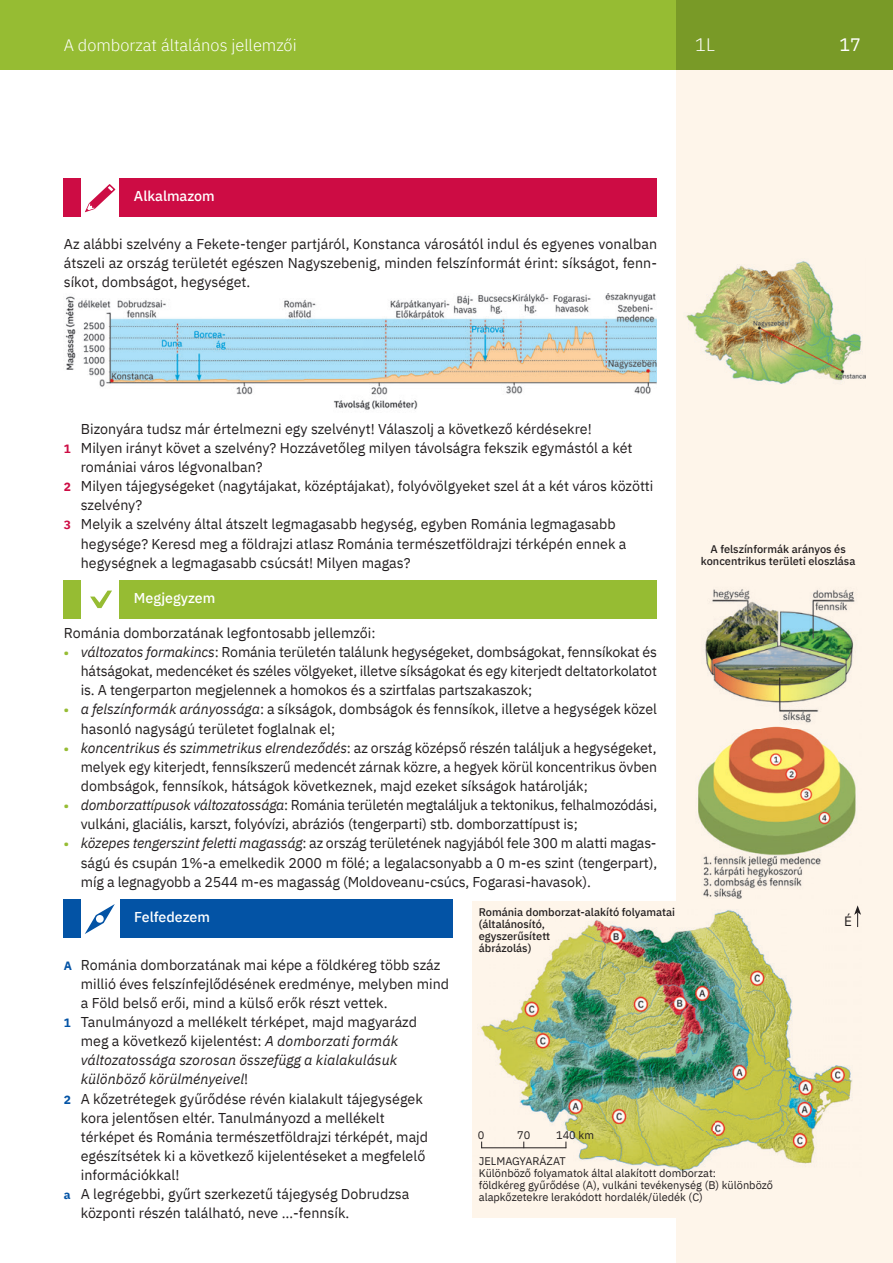
<style>
.page{position:relative;width:893px;height:1263px;background:#fff}
.page>*{position:absolute;margin:0;border:0;box-sizing:border-box;transform-origin:0 0}
.t1{font:300 18px "IBM Plex Sans";color:#fff}
.t2{font:18px "IBM Plex Sans";color:#fff}
.t3{font:300 16.5px "IBM Plex Sans";color:#fff}
.t4{font:14.25px/19.2px "IBM Plex Sans";color:#231f20;text-align:justify}
.t5{font:italic 14.25px "IBM Plex Sans";color:#231f20}
.t6{font:500 14.25px "IBM Plex Sans";color:#fff}
.t7{font:13.5px "IBM Plex Sans";color:#231f20}
.t8{font:10.95px/12px "IBM Plex Sans";color:#231f20}
.t9{font:500 10.95px/12px "IBM Plex Sans";color:#231f20;text-align:center}
.s1{font-weight:700;font-size:12px;color:#cd0c44}
.s2{font-weight:700;font-size:12px;color:#96bc33}
.s3{font-style:italic}
.s4{font-weight:700;font-size:12px;color:#0353a5}
.s5{font-style:normal}
</style>
<div class="page">
<div style="left:676px;top:0;width:217px;height:1263px;background:#fef5ea"></div>
<div style="left:0;top:0;width:893px;height:70px;background:#96bc33"></div>
<div style="left:676px;top:0;width:217px;height:70px;background:#799a27"></div>
<img style="left:65px;top:293px;width:592px;height:117px">
<div style="left:85px;top:179px;width:572px;height:38px;background:#cd0c44"></div>
<div style="left:64px;top:179px;width:17px;height:38px;background:#cd0c44"></div>
<div style="left:119px;top:580px;width:538px;height:39px;background:#96bc33"></div>
<svg style="left:90px;top:591px;width:22px;height:17px"></svg>
<div style="left:64px;top:580px;width:17px;height:39px;background:#96bc33"></div>
<div style="left:64px;top:899px;width:17px;height:39px;background:#0353a5"></div>
<svg style="left:85px;top:899px;width:368px;height:39px;background:#1761ac"></svg>
<div style="left:472px;top:901px;width:389px;height:317px;background:#fef5ea"></div>
<img style="left:481px;top:910px;width:371px;height:262px">
<img style="left:686px;top:261px;width:179px;height:123px">
<img style="left:698px;top:589px;width:158px;height:310px">
<img style="left:698px;top:725px;width:158px;height:3px">
<hr style="left:481px;top:1147px;width:85px;height:1px;background:#231f20">
<svg style="left:854px;top:905px;width:7px;height:22px"></svg>
<p class="t3" style="left:64px;top:33px;width:234px">A domborzat általános jellemzői</p>
<p class="t1" style="left:695px;top:31px;width:21px">1L</p>
<p class="t2" style="left:839px;top:31px;width:23px">17</p>
<p class="t6" style="left:134px;top:185px;width:82px">Alkalmazom</p>
<p class="t4" style="left:64px;top:233px;width:595px">Az alábbi szelvény a Fekete-tenger partjáról, Konstanca városától indul és egyenes vonalban átszeli az ország területét egészen Nagyszebenig, minden felszínformát érint: síkságot, fenn&shy;síkot, dombságot, hegységet.</p>
<p class="t4" style="left:81px;top:418px;width:512px">Bizonyára tudsz már értelmezni egy szelvényt! Válaszolj a következő kérdésekre!</p>
<p class="t4" style="left:64px;top:437px;width:570px"><span class="s1">1</span> Milyen irányt követ a szelvény? Hozzávetőleg milyen távolságra fekszik egymástól a két</p>
<p class="t4" style="left:81px;top:456px;width:183px">romániai város légvonalban?</p>
<p class="t4" style="left:64px;top:475px;width:591px"><span class="s1">2</span> Milyen tájegységeket (nagytájakat, középtájakat), folyóvölgyeket szel át a két város közötti</p>
<p class="t4" style="left:81px;top:494px;width:63px">szelvény?</p>
<p class="t4" style="left:64px;top:514px;width:553px"><span class="s1">3</span> Melyik a szelvény által átszelt legmagasabb hegység, egyben Románia legmagasabb</p>
<p class="t4" style="left:81px;top:533px;width:547px">hegysége? Keresd meg a földrajzi atlasz Románia természetföldrajzi térképén ennek a</p>
<p class="t4" style="left:81px;top:552px;width:331px">hegységnek a legmagasabb csúcsát! Milyen magas?</p>
<p class="t6" style="left:134px;top:587px;width:83px">Megjegyzem</p>
<p class="t4" style="left:64px;top:622px;width:313px">Románia domborzatának legfontosabb jellemzői:</p>
<p class="t4" style="left:81px;top:641px;width:578px;text-indent:-17px"><span class="s2">•</span> <span class="s3">változatos formakincs</span>: Románia területén találunk hegységeket, dombságokat, fennsíkokat és hátságokat, medencéket és széles völgyeket, illetve síkságokat és egy kiterjedt deltatorkolatot is. A tengerparton megjelennek a homokos és a szirtfalas partszakaszok;</p>
<p class="t4" style="left:81px;top:699px;width:578px;text-indent:-17px"><span class="s2">•</span> <span class="s3">a felszínformák arányossága</span>: a síkságok, dombságok és fennsíkok, illetve a hegységek közel hasonló nagyságú területet foglalnak el;</p>
<p class="t4" style="left:81px;top:737px;width:578px;text-indent:-17px"><span class="s2">•</span> <span class="s3">koncentrikus és szimmetrikus elrendeződés</span>: az ország középső részén találjuk a hegységeket, melyek egy kiterjedt, fennsíkszerű medencét zárnak közre, a hegyek körül koncentrikus övben dombságok, fennsíkok, hátságok következnek, majd ezeket síkságok határolják;</p>
<p class="t4" style="left:81px;top:794px;width:578px;text-indent:-17px"><span class="s2">•</span> <span class="s3">domborzattípusok változatossága</span>: Románia területén megtaláljuk a tektonikus, felhalmozódási, vulkáni, glaciális, karszt, folyóvízi, abráziós (tengerparti) stb. domborzattípust is;</p>
<p class="t4" style="left:81px;top:832px;width:578px;text-indent:-17px"><span class="s2">•</span> <span class="s3">közepes tengerszint feletti magasság</span>: az ország területének nagyjából fele 300 m alatti magas&shy;ságú és csupán 1%-a emelkedik 2000 m fölé; a legalacsonyabb a 0 m-es szint (tengerpart), míg a legnagyobb a 2544 m-es magasság (Moldoveanu-csúcs, Fogarasi-havasok).</p>
<p class="t6" style="left:134px;top:906px;width:77px">Felfedezem</p>
<p class="t9" style="left:479px;top:906px;width:198px;text-align:left">Románia domborzat-alakító folyamatai (általánosító,<br>egyszerűsített<br>ábrázolás)</p>
<p class="t9" style="left:701px;top:542px;width:156px">A felszínformák arányos és koncentrikus területi eloszlása</p>
<p class="t7" style="left:844px;top:911px;width:9px">É</p>
<p class="t4" style="left:64px;top:954px;width:378px"><span class="s4">A</span> Románia domborzatának mai képe a földkéreg több száz</p>
<p class="t4" style="left:81px;top:973px;width:370px">millió éves felszínfejlődésének eredménye, melyben mind</p>
<p class="t4" style="left:81px;top:992px;width:308px">a Föld belső erői, mind a külső erők részt vettek.</p>
<p class="t4" style="left:64px;top:1011px;width:355px"><span class="s4">1</span> Tanulmányozd a mellékelt térképet, majd magyarázd</p>
<p class="t4" style="left:81px;top:1030px;width:319px">meg a következő kijelentést: <span class="s3">A domborzati formák</span></p>
<p class="t5" style="left:81px;top:1049px;width:318px">változatossága szorosan összefügg a kialakulásuk</p>
<p class="t5" style="left:81px;top:1068px;width:169px">különböző körülményeivel<span class="s5">!</span></p>
<p class="t4" style="left:64px;top:1088px;width:361px"><span class="s4">2</span> A kőzetrétegek gyűrődése révén kialakult tájegységek</p>
<p class="t4" style="left:81px;top:1107px;width:305px">kora jelentősen eltér. Tanulmányozd a mellékelt</p>
<p class="t4" style="left:81px;top:1126px;width:349px">térképet és Románia természetföldrajzi térképét, majd</p>
<p class="t4" style="left:81px;top:1145px;width:346px">egészítsétek ki a következő kijelentéseket a megfelelő</p>
<p class="t4" style="left:81px;top:1164px;width:100px">információkkal!</p>
<p class="t4" style="left:64px;top:1183px;width:347px"><span class="s4">a</span> A legrégebbi, gyűrt szerkezetű tájegység Dobrudzsa</p>
<p class="t4" style="left:81px;top:1202px;width:270px">központi részén található, neve …-fennsík.</p>
<p class="t8" style="left:478px;top:1128px;width:8px">0</p>
<p class="t8" style="left:517px;top:1128px;width:15px">70</p>
<p class="t8" style="left:556px;top:1128px;width:39px">140 km</p>
<p class="t8" style="left:479px;top:1154px;width:296px">JELMAGYARÁZAT<br>Különböző folyamatok által alakított domborzat:<br>földkéreg gyűrődése (A), vulkáni tevékenység (B) különböző alapkőzetekre lerakódott hordalék/üledék (C)</p>
</div>
